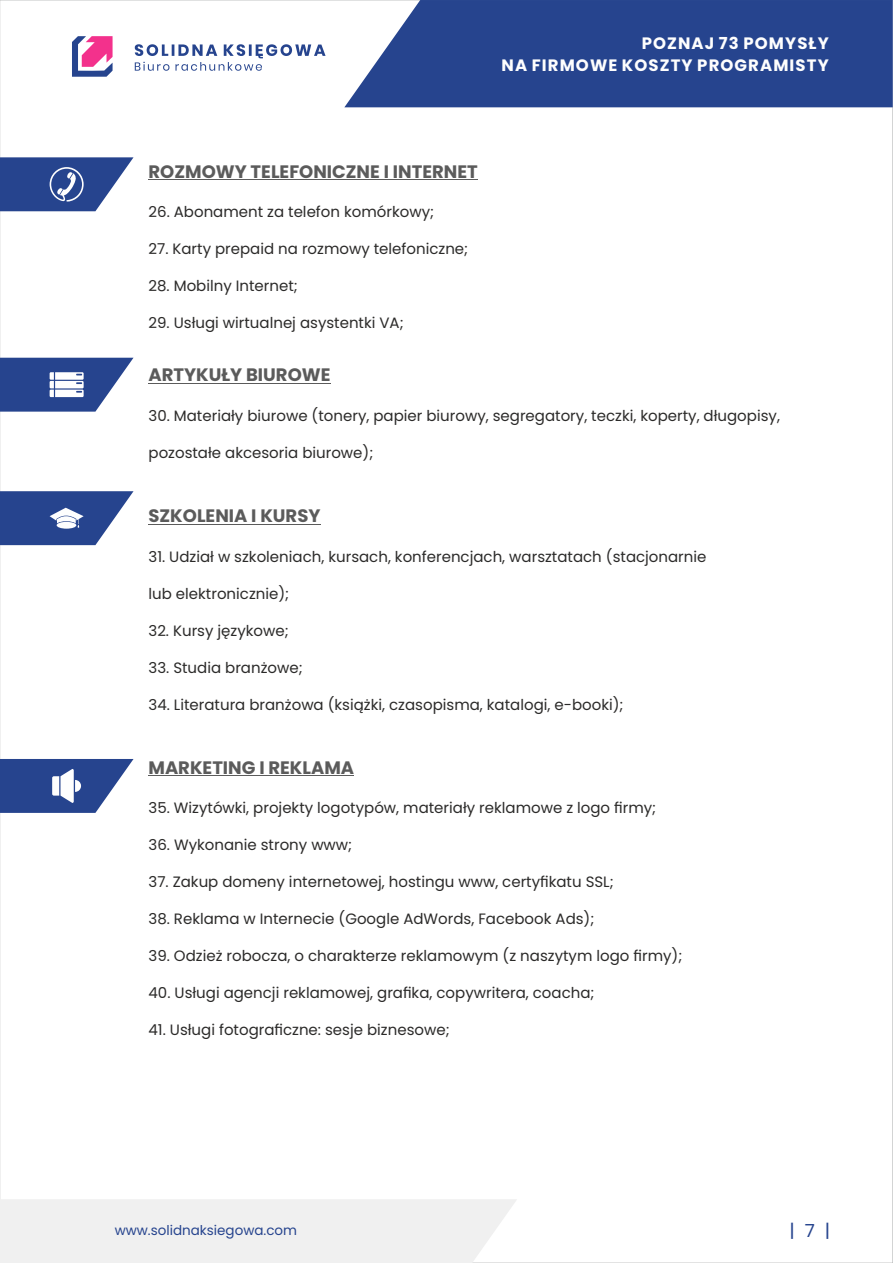
<style>
.page{position:relative;width:893px;height:1263px;background:#fff}
.page>*{position:absolute;margin:0;border:0;box-sizing:border-box;transform-origin:0 0}
.t1{font:700 18px "Poppins";color:#5b5b5b}
.t2{font:18px "Poppins";color:#26448e}
.t3{font:700 16.5px/21.9px "Poppins";letter-spacing:.065em;color:#fefefe;text-align:right}
.t4{font:15px "Poppins";color:#2b2a29}
.t5{font:13.5px "Poppins";color:#26448e}
</style>
<div class="page">
<hr style="left:149px;top:179px;width:329px;height:1px;background:#5b5b5b">
<hr style="left:149px;top:383px;width:182px;height:1px;background:#5b5b5b">
<hr style="left:149px;top:524px;width:172px;height:1px;background:#5b5b5b">
<hr style="left:149px;top:775px;width:205px;height:1px;background:#5b5b5b">
<svg style="left:344px;top:0;width:549px;height:107px;background:#355195"></svg>
<div style="left:0;top:1199px;width:517px;height:64px;background:#f0f0f0"></div>
<svg style="left:135px;top:44px;width:191px;height:27px"></svg>
<svg style="left:72px;top:36px;width:41px;height:41px"></svg>
<svg style="left:0;top:157px;width:134px;height:54px"></svg>
<svg style="left:0;top:358px;width:134px;height:54px"></svg>
<svg style="left:0;top:491px;width:134px;height:54px"></svg>
<svg style="left:0;top:759px;width:134px;height:54px"></svg>
<p class="t3" style="left:501px;top:32px;width:329px">POZNAJ 73 POMYSŁY<br>NA FIRMOWE KOSZTY PROGRAMISTY</p>
<p class="t1" style="left:149px;top:159px;width:331px">ROZMOWY TELEFONICZNE I INTERNET</p>
<p class="t4" style="left:149px;top:202px;width:287px">26. Abonament za telefon komórkowy;</p>
<p class="t4" style="left:149px;top:239px;width:321px">27. Karty prepaid na rozmowy telefoniczne;</p>
<p class="t4" style="left:149px;top:276px;width:151px">28. Mobilny Internet;</p>
<p class="t4" style="left:149px;top:313px;width:257px">29. Usługi wirtualnej asystentki VA;</p>
<p class="t1" style="left:149px;top:362px;width:183px">ARTYKUŁY BIUROWE</p>
<p class="t4" style="left:149px;top:405px;width:633px">30. Materiały biurowe (tonery, papier biurowy, segregatory, teczki, koperty, długopisy,</p>
<p class="t4" style="left:149px;top:442px;width:226px">pozostałe akcesoria biurowe);</p>
<p class="t1" style="left:149px;top:503px;width:173px">SZKOLENIA I KURSY</p>
<p class="t4" style="left:149px;top:546px;width:559px">31. Udział w szkoleniach, kursach, konferencjach, warsztatach (stacjonarnie</p>
<p class="t4" style="left:149px;top:583px;width:142px">lub elektronicznie);</p>
<p class="t4" style="left:149px;top:620px;width:142px">32. Kursy językowe;</p>
<p class="t4" style="left:149px;top:657px;width:156px">33. Studia branżowe;</p>
<p class="t4" style="left:149px;top:694px;width:477px">34. Literatura branżowa (książki, czasopisma, katalogi, e-booki);</p>
<p class="t1" style="left:149px;top:755px;width:207px">MARKETING I REKLAMA</p>
<p class="t4" style="left:149px;top:797px;width:509px">35. Wizytówki, projekty logotypów, materiały reklamowe z logo firmy;</p>
<p class="t4" style="left:149px;top:834px;width:205px">36. Wykonanie strony www;</p>
<p class="t4" style="left:149px;top:871px;width:467px">37. Zakup domeny internetowej, hostingu www, certyfikatu SSL;</p>
<p class="t4" style="left:149px;top:908px;width:447px">38. Reklama w Internecie (Google AdWords, Facebook Ads);</p>
<p class="t4" style="left:149px;top:945px;width:535px">39. Odzież robocza, o charakterze reklamowym (z naszytym logo firmy);</p>
<p class="t4" style="left:149px;top:982px;width:447px">40. Usługi agencji reklamowej, grafika, copywritera, coacha;</p>
<p class="t4" style="left:149px;top:1019px;width:303px">41. Usługi fotograficzne: sesje biznesowe;</p>
<p class="t5" style="left:115px;top:1221px;width:184px">www.solidnaksiegowa.com</p>
<p class="t2" style="left:790px;top:1218px;width:42px">| 7 |</p>
</div>
